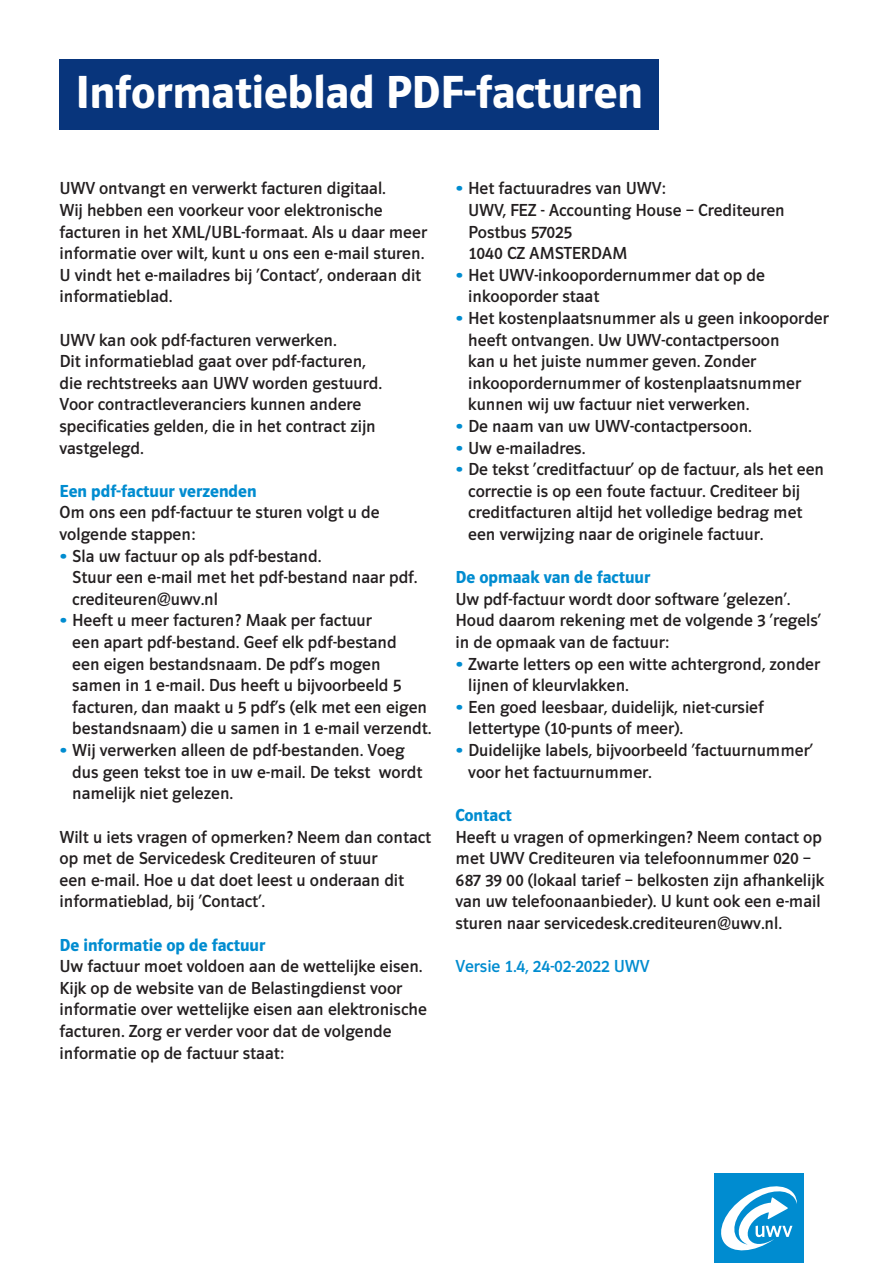
<style>
.page{position:relative;width:893px;height:1263px;background:#fff}
.page>*{position:absolute;margin:0;border:0;box-sizing:border-box;transform-origin:0 0}
.t1{font:700 48px "UWV Sans 2010";color:#fff}
.t2{font:18px/21.6px "UWV Sans 2010";color:#231f20}
.t3{font:700 18px "UWV Sans 2010";color:#008cd0}
.t4{font:18px "UWV Sans 2010";color:#008cd0}
.s1{font-weight:700;color:#008cd0}
</style>
<div class="page">
<div style="left:714px;top:1174px;width:90px;height:89px;background:#008cd0"></div>
<svg style="left:721px;top:1186px;width:76px;height:65px"></svg>
<div style="left:60px;top:60px;width:599px;height:70px;background:#08357c"></div>
<h1 class="t1" style="left:76px;top:67px;width:569px">Informatieblad PDF-facturen</h1>
<p class="t2" style="left:60px;top:178px;width:369px">UWV ontvangt en verwerkt facturen digitaal.<br>Wij hebben een voorkeur voor elektronische facturen in het XML/UBL-formaat. Als u daar meer informatie over wilt, kunt u ons een e-mail sturen.<br>U vindt het e-mailadres bij ‘Contact’, onderaan dit informatieblad.</p>
<p class="t2" style="left:60px;top:329px;width:324px">UWV kan ook pdf-facturen verwerken.<br>Dit informatieblad gaat over pdf-facturen, die rechtstreeks aan UWV worden gestuurd.<br>Voor contractleveranciers kunnen andere specificaties gelden, die in het contract zijn vastgelegd.</p>
<p class="t3" style="left:60px;top:481px;width:199px">Een pdf-factuur verzenden</p>
<p class="t2" style="left:60px;top:502px;width:322px">Om ons een pdf-factuur te sturen volgt u de volgende stappen:</p>
<p class="t2" style="left:72px;top:545px;width:347px;text-indent:-13px"><span class="s1">•</span> Sla uw factuur op als pdf-bestand.<br>Stuur een e-mail met het pdf-bestand naar pdf. crediteuren@uwv.nl</p>
<p class="t2" style="left:72px;top:610px;width:361px;text-indent:-13px"><span class="s1">•</span> Heeft u meer facturen? Maak per factuur<br>een apart pdf-bestand. Geef elk pdf-bestand<br>een eigen bestandsnaam. De pdf’s mogen samen in 1 e-mail. Dus heeft u bijvoorbeeld 5 facturen, dan maakt u 5 pdf’s (elk met een eigen bestandsnaam) die u samen in 1 e-mail verzendt.</p>
<p class="t2" style="left:72px;top:739px;width:352px;text-indent:-13px"><span class="s1">•</span> Wij verwerken alleen de pdf-bestanden. Voeg dus geen tekst toe in uw e-mail. De tekst wordt namelijk niet gelezen.</p>
<p class="t2" style="left:60px;top:826px;width:373px">Wilt u iets vragen of opmerken? Neem dan contact op met de Servicedesk Crediteuren of stuur<br>een e-mail. Hoe u dat doet leest u onderaan dit informatieblad, bij ‘Contact’.</p>
<p class="t3" style="left:60px;top:935px;width:208px">De informatie op de factuur</p>
<p class="t2" style="left:60px;top:955px;width:369px">Uw factuur moet voldoen aan de wettelijke eisen.<br>Kijk op de website van de Belastingdienst voor informatie over wettelijke eisen aan elektronische facturen. Zorg er verder voor dat de volgende informatie op de factuur staat:</p>
<p class="t2" style="left:468px;top:178px;width:318px;text-indent:-13px"><span class="s1">•</span> Het factuuradres van UWV:<br>UWV, FEZ - Accounting House – Crediteuren<br>Postbus 57025<br>1040 CZ AMSTERDAM</p>
<p class="t2" style="left:468px;top:264px;width:298px;text-indent:-13px"><span class="s1">•</span> Het UWV-inkoopordernummer dat op de inkooporder staat</p>
<p class="t2" style="left:468px;top:307px;width:362px;text-indent:-13px"><span class="s1">•</span> Het kostenplaatsnummer als u geen inkooporder heeft ontvangen. Uw UWV-contactpersoon<br>kan u het juiste nummer geven. Zonder inkoopordernummer of kostenplaatsnummer kunnen wij uw factuur niet verwerken.</p>
<p class="t2" style="left:455px;top:415px;width:298px"><span class="s1">•</span> De naam van uw UWV-contactpersoon.</p>
<p class="t2" style="left:455px;top:437px;width:131px"><span class="s1">•</span> Uw e-mailadres.</p>
<p class="t2" style="left:468px;top:459px;width:357px;text-indent:-13px"><span class="s1">•</span> De tekst ‘creditfactuur’ op de factuur, als het een correctie is op een foute factuur. Crediteer bij creditfacturen altijd het volledige bedrag met een verwijzing naar de originele factuur.</p>
<p class="t3" style="left:455px;top:568px;width:197px">De opmaak van de factuur</p>
<p class="t2" style="left:455px;top:588px;width:367px">Uw pdf-factuur wordt door software ‘gelezen’.<br>Houd daarom rekening met de volgende 3 ‘regels’ in de opmaak van de factuur:</p>
<p class="t2" style="left:468px;top:653px;width:353px;text-indent:-13px"><span class="s1">•</span> Zwarte letters op een witte achtergrond, zonder lijnen of kleurvlakken.</p>
<p class="t2" style="left:468px;top:696px;width:297px;text-indent:-13px"><span class="s1">•</span> Een goed leesbaar, duidelijk, niet-cursief lettertype (10-punts of meer).</p>
<p class="t2" style="left:468px;top:739px;width:346px;text-indent:-13px"><span class="s1">•</span> Duidelijke labels, bijvoorbeeld ‘factuurnummer’ voor het factuurnummer.</p>
<p class="t3" style="left:455px;top:805px;width:58px">Contact</p>
<p class="t2" style="left:455px;top:826px;width:370px">Heeft u vragen of opmerkingen? Neem contact op met UWV Crediteuren via telefoonnummer 020 – 687 39 00 (lokaal tarief – belkosten zijn afhankelijk van uw telefoonaanbieder). U kunt ook een e-mail sturen naar servicedesk.crediteuren@uwv.nl.</p>
<p class="t4" style="left:455px;top:956px;width:195px">Versie 1.4, 24-02-2022 UWV</p>
</div>
